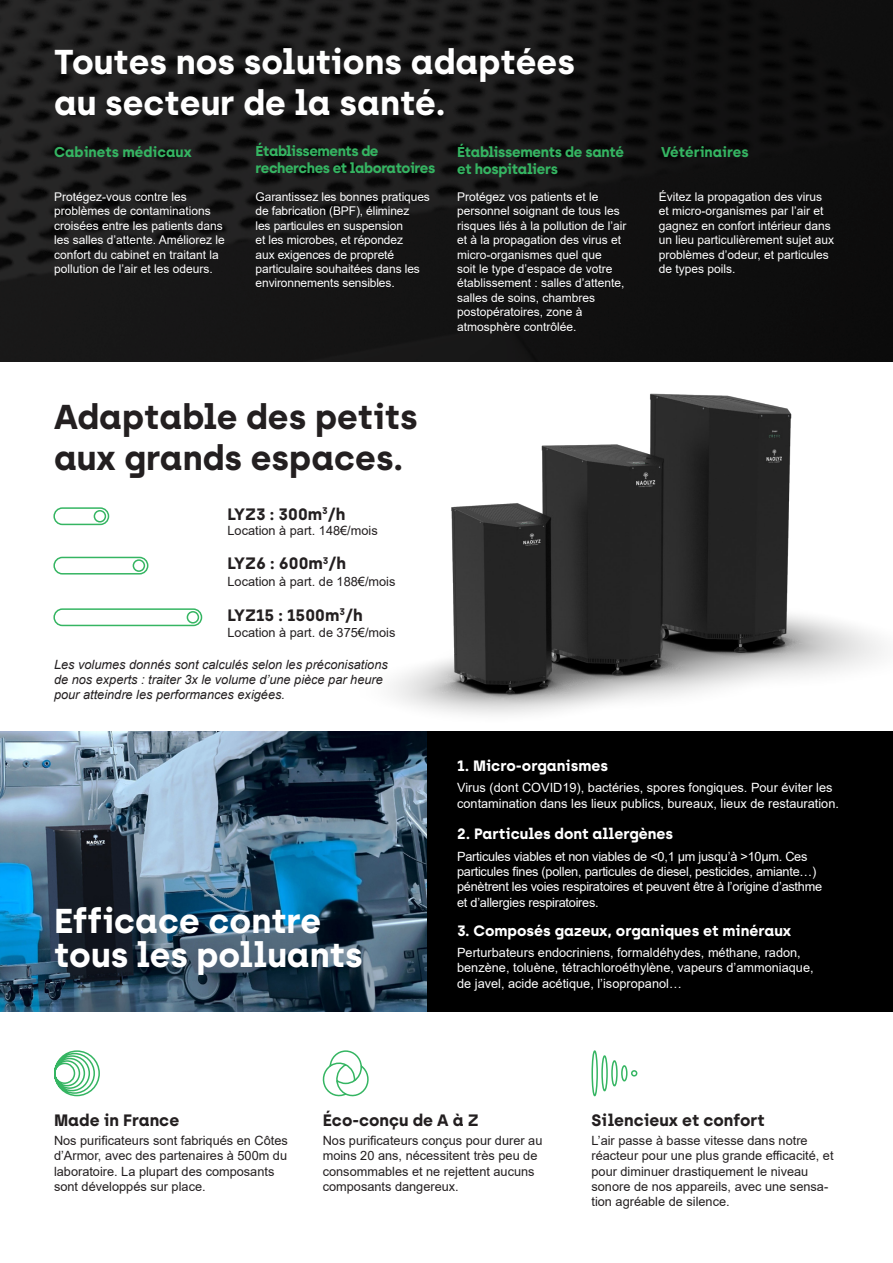
<style>
.page{position:relative;width:893px;height:1263px;background:#fff}
.page>*{position:absolute;margin:0;border:0;box-sizing:border-box;transform-origin:0 0}
.t1{font:700 34.5px "Archia";color:#fff}
.t2{font:700 34.5px "Archia";color:#231f20}
.t3{font:700 16.5px "Archia";color:#231f20}
.t4{font:700 15px "Archia";color:#fff}
.t5{font:700 14.25px/17.1px "Archia";letter-spacing:-.02em;color:#35b562}
.t6{font:700 14.25px "Archia";color:#35b562}
.t7{font:12.75px/15.3px "Arial";color:#231f20}
.t8{font:12.75px/15.3px "Arial";color:#fff}
.t9{font:12.75px/15.3px "Arial";letter-spacing:-.02em;color:#fff}
.t10{font:italic 12.75px/15.3px "Arial";color:#231f20}
.Paragraph_Style_2{font:12px/14.4px "Arial";color:#fff}
</style>
<div class="page">
<div style="left:376px;top:731px;width:517px;height:281px;background:#000"></div>
<svg style="left:0;top:0;width:893px;height:361px;background:#151515"></svg>
<img style="left:247px;top:331px;width:646px;height:384px">
<svg style="left:54px;top:1050px;width:46px;height:47px"></svg>
<svg style="left:322px;top:1050px;width:47px;height:47px"></svg>
<svg style="left:591px;top:1050px;width:47px;height:47px"></svg>
<img style="left:0;top:731px;width:427px;height:281px">
<div style="left:53px;top:507px;width:56px;height:18px;border:2px solid #35b562;border-radius:8px"></div>
<div style="left:94px;top:510px;width:12px;height:12px;border:2px solid #35b562;border-radius:50%"></div>
<div style="left:53px;top:557px;width:95px;height:17px;border:2px solid #35b562;border-radius:8px"></div>
<div style="left:133px;top:559px;width:12px;height:13px;border:2px solid #35b562;border-radius:50%"></div>
<div style="left:53px;top:608px;width:149px;height:18px;border:2px solid #35b562;border-radius:8px"></div>
<div style="left:187px;top:611px;width:12px;height:12px;border:2px solid #35b562;border-radius:50%"></div>
<p class="t1" style="left:54px;top:40px;width:522px">Toutes nos solutions adaptées</p>
<p class="t1" style="left:54px;top:81px;width:393px">au secteur de la santé.</p>
<p class="t6" style="left:54px;top:143px;width:139px">Cabinets médicaux</p>
<p class="t5" style="left:457px;top:143px;width:168px">Établissements de santé et hospitaliers</p>
<p class="t5" style="left:256px;top:142px;width:124px">Établissements de</p>
<p class="t5" style="left:256px;top:159px;width:181px">recherches et laboratoires</p>
<p class="t6" style="left:661px;top:143px;width:89px">Vétérinaires</p>
<p class="Paragraph_Style_2" style="left:256px;top:189px;width:176px">Garantissez les bonnes pratiques de fabrication (BPF), éliminez<br>les particules en suspension<br>et les microbes, et répondez<br>aux exigences de propreté particulaire souhaitées dans les environnements sensibles.</p>
<p class="Paragraph_Style_2" style="left:659px;top:189px;width:177px">Évitez la propagation des virus et micro-organismes par l’air et gagnez en confort intérieur dans un lieu particulièrement sujet aux problèmes d’odeur, et particules de types poils.</p>
<p class="Paragraph_Style_2" style="left:54px;top:189px;width:172px">Protégez-vous contre les problèmes de contaminations croisées entre les patients dans les salles d’attente. Améliorez le confort du cabinet en traitant la pollution de l’air et les odeurs.</p>
<p class="Paragraph_Style_2" style="left:457px;top:189px;width:171px">Protégez vos patients et le personnel soignant de tous les risques liés à la pollution de l’air et à la propagation des virus et</p>
<p class="Paragraph_Style_2" style="left:457px;top:247px;width:169px">micro-organismes quel que<br>soit le type d’espace de votre établissement : salles d’attente, salles de soins, chambres postopératoires, zone à atmosphère contrôlée.</p>
<p class="t2" style="left:54px;top:395px;width:365px">Adaptable des petits</p>
<p class="t2" style="left:54px;top:437px;width:351px">aux grands espaces.</p>
<p class="t3" style="left:227px;top:504px;width:120px">LYZ3 : 300m<sup>3</sup>/h</p>
<p class="t7" style="left:227px;top:523px;width:152px">Location à part. 148€/mois</p>
<p class="t3" style="left:227px;top:553px;width:120px">LYZ6 : 600m<sup>3</sup>/h</p>
<p class="t7" style="left:227px;top:574px;width:169px">Location à part. de 188€/mois</p>
<p class="t3" style="left:227px;top:605px;width:137px">LYZ15 : 1500m<sup>3</sup>/h</p>
<p class="t7" style="left:227px;top:625px;width:169px">Location à part. de 375€/mois</p>
<p class="t10" style="left:54px;top:657px;width:335px">Les volumes donnés sont calculés selon les préconisations de nos experts : traiter 3x le volume d’une pièce par heure pour atteindre les performances exigées.</p>
<p class="t1" style="left:54px;top:899px;width:269px">Efficace contre</p>
<p class="t1" style="left:54px;top:934px;width:310px">tous les polluants</p>
<p class="t1" style="left:54px;top:908px;width:269px">Efficace contre</p>
<p class="t1" style="left:54px;top:942px;width:311px">tous les polluants</p>
<p class="t4" style="left:457px;top:756px;width:152px">1. Micro-organismes</p>
<p class="t8" style="left:457px;top:780px;width:383px">Virus (dont COVID19), bactéries, spores fongiques. Pour éviter les contamination dans les lieux publics, bureaux, lieux de restauration.</p>
<p class="t4" style="left:457px;top:825px;width:218px">2. Particules dont allergènes</p>
<p class="t9" style="left:457px;top:849px;width:367px">Particules viables et non viables de &lt;0,1 μm jusqu’à &gt;10μm. Ces particules fines (pollen, particules de diesel, pesticides, amiante…) pénètrent les voies respiratoires et peuvent être à l’origine d’asthme et d’allergies respiratoires.</p>
<p class="t4" style="left:457px;top:921px;width:336px">3. Composés gazeux, organiques et minéraux</p>
<p class="t8" style="left:457px;top:945px;width:358px">Perturbateurs endocriniens, formaldéhydes, méthane, radon, benzène, toluène, tétrachloroéthylène, vapeurs d’ammoniaque, de javel, acide acétique, l’isopropanol…</p>
<p class="t3" style="left:54px;top:1110px;width:127px">Made in France</p>
<p class="t3" style="left:323px;top:1110px;width:158px">Éco-conçu de A à Z</p>
<p class="t3" style="left:591px;top:1110px;width:175px">Silencieux et confort</p>
<p class="t7" style="left:54px;top:1133px;width:235px">Nos purificateurs sont fabriqués en Côtes d’Armor, avec des partenaires à 500m du laboratoire. La plupart des composants sont développés sur place.</p>
<p class="t7" style="left:323px;top:1133px;width:221px">Nos purificateurs conçus pour durer au moins 20 ans, nécessitent très peu de</p>
<p class="t7" style="left:323px;top:1163px;width:213px">consommables et ne rejettent aucuns</p>
<p class="t7" style="left:323px;top:1179px;width:138px">composants dangereux.</p>
<p class="t7" style="left:591px;top:1133px;width:244px">L’air passe à basse vitesse dans notre réacteur pour une plus grande efficacité, et pour diminuer drastiquement le niveau</p>
<p class="t7" style="left:591px;top:1179px;width:238px">sonore de nos appareils, avec une sensa&shy;tion agréable de silence.</p>
</div>
